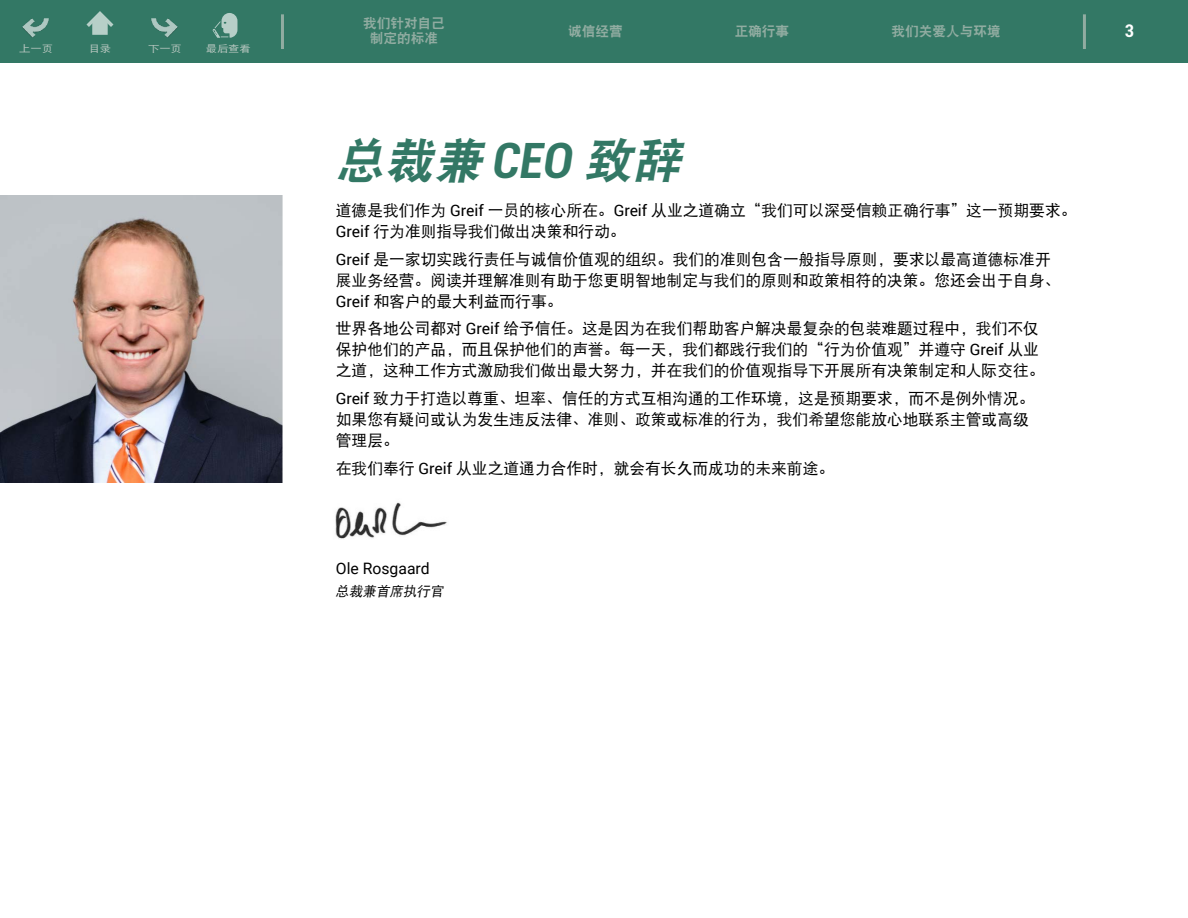
<style>
.page{position:relative;width:1188px;height:918px;background:#fff}
.page>*{position:absolute;margin:0;border:0;box-sizing:border-box;transform-origin:0 0}
.t1{font:italic 48.75px "DFP Hei W9";color:#337865}
.t2{font:700 condensed 17.4px "Roboto";color:#fff}
.t3{font:15.75px/21px "DFP Hei W5";color:#000}
.t4{font:15.75px "Roboto";color:#000}
.t5{font:13.65px/15.1px "DFP Hei W9";color:#91aca1;text-align:center}
.t6{font:italic 13.5px "DFP Hei W5";color:#000}
.t7{font:9.45px "DFP Hei W5";letter-spacing:-.02em;color:#b8c7c0;scale:1.2 1}
.s1{font-family:"Roboto";font-weight:700;font-stretch:condensed}
.s2{font-family:"Roboto"}
</style>
<div class="page">
<div style="left:0;top:0;width:1188px;height:63px;background:#337865"></div>
<hr style="left:281px;top:14px;width:3px;height:35px;background:#91aca1">
<hr style="left:1083px;top:14px;width:3px;height:35px;background:#91aca1">
<img style="left:0;top:196px;width:283px;height:286px">
<img style="left:335px;top:502px;width:112px;height:37px">
<img style="left:22px;top:18px;width:27px;height:20px">
<img style="left:151px;top:18px;width:27px;height:20px">
<svg style="left:212px;top:13px;width:25px;height:25px"></svg>
<svg style="left:86px;top:11px;width:27px;height:24px"></svg>
<p class="t7" style="left:19px;top:44px;width:30px">上一页</p>
<p class="t7" style="left:89px;top:44px;width:20px">目录</p>
<p class="t7" style="left:148px;top:44px;width:30px">下一页</p>
<p class="t7" style="left:206px;top:44px;width:39px">最后查看</p>
<p class="t5" style="left:363px;top:16px;width:83px">我们针对自己制定的标准</p>
<p class="t5" style="left:568px;top:23px;width:56px">诚信经营</p>
<p class="t5" style="left:735px;top:23px;width:56px">正确行事</p>
<p class="t5" style="left:892px;top:23px;width:111px">我们关爱人与环境</p>
<h1 class="t1" style="left:336px;top:136px;width:357px">总裁兼 <span class="s1">C E O</span> 致辞</h1>
<p class="t3" style="left:336px;top:200px;width:742px">道德是我们作为 <span class="s2">Greif</span> 一员的核心所在。<span class="s2">Greif</span> 从业之道确立“我们可以深受信赖正确行事”这一预期要求。<br><span class="s2">Greif</span> 行为准则指导我们做出决策和行动。</p>
<p class="t3" style="left:336px;top:248px;width:726px"><span class="s2">Greif</span> 是一家切实践行责任与诚信价值观的组织。我们的准则包含一般指导原则，要求以最高道德标准开展业务经营。阅读并理解准则有助于您更明智地制定与我们的原则和政策相符的决策。您还会出于自身、<br><span class="s2">Greif</span> 和客户的最大利益而行事。</p>
<p class="t3" style="left:336px;top:318px;width:710px">世界各地公司都对 <span class="s2">Greif</span> 给予信任。这是因为在我们帮助客户解决最复杂的包装难题过程中，我们不仅保护他们的产品，而且保护他们的声誉。每一天，我们都践行我们的“行为价值观”并遵守 <span class="s2">Greif</span> 从业之道，这种工作方式激励我们做出最大努力，并在我们的价值观指导下开展所有决策制定和人际交往。</p>
<p class="t3" style="left:336px;top:388px;width:700px"><span class="s2">Greif</span> 致力于打造以尊重、坦率、信任的方式互相沟通的工作环境，这是预期要求，而不是例外情况。如果您有疑问或认为发生违反法律、准则、政策或标准的行为，我们希望您能放心地联系主管或高级管理层。</p>
<p class="t3" style="left:336px;top:458px;width:500px">在我们奉行 <span class="s2">Greif</span> 从业之道通力合作时，就会有长久而成功的未来前途。</p>
<p class="t4" style="left:336px;top:557px;width:95px">Ole Rosgaard</p>
<p class="t6" style="left:336px;top:584px;width:112px">总裁兼首席执行官</p>
<p class="t2" style="left:1125px;top:21px;width:11px">3</p>
</div>
